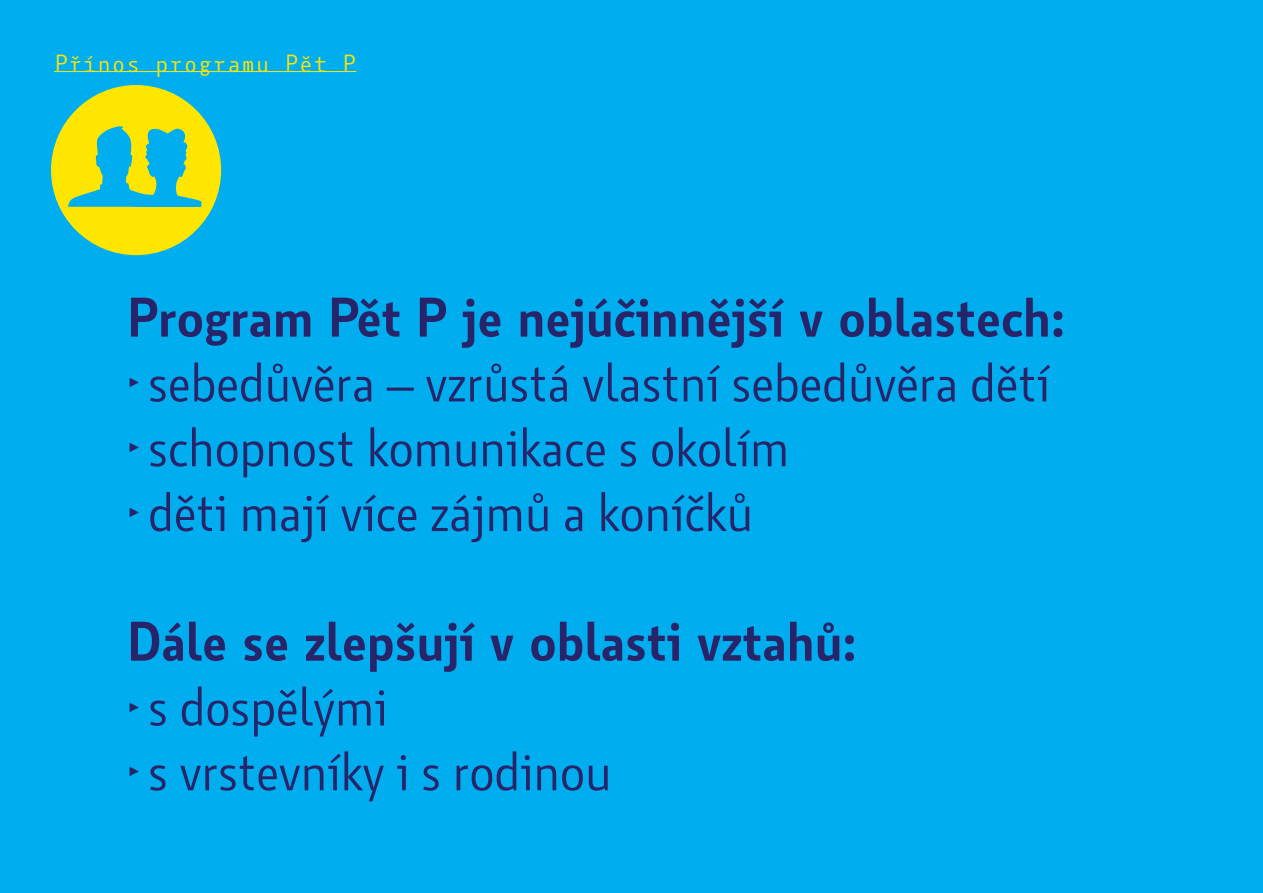
<style>
.page{position:relative;width:1263px;height:893px;background:#00aeef}
.page>*{position:absolute;margin:0;border:0;box-sizing:border-box;transform-origin:0 0}
.t1{font:122.4px "Modern Pictograms";color:#00aeef}
.t2{font:54px "Botanika";color:#28246a}
.t3{font:600 54px "Botanika";color:#28246a}
.t4{font:24px "Botanika Mono";color:#ffe601}
.t5{font:22.8px "Modern Pictograms";color:#28246a}
</style>
<div class="page">
<hr style="left:54px;top:71px;width:302px;height:1px;background:#ffe601">
<div style="left:51px;top:85px;width:170px;height:170px;background:#ffe601;border-radius:50%"></div>
<p class="t4" style="left:54px;top:47px;width:304px">Přínos programu Pět P</p>
<h1 class="t1" style="left:64px;top:109px;width:142px">g</h1>
<p class="t3" style="left:128px;top:285px;width:939px">Program Pět P je nejúčinnější v oblastech:</p>
<p class="t5" style="left:128px;top:370px;width:14px">&gt;</p>
<p class="t2" style="left:148px;top:350px;width:903px">sebedůvěra – vzrůstá vlastní sebedůvěra dětí</p>
<p class="t5" style="left:128px;top:435px;width:14px">&gt;</p>
<p class="t5" style="left:128px;top:500px;width:14px">&gt;</p>
<p class="t2" style="left:148px;top:415px;width:643px">schopnost komunikace s okolím</p>
<p class="t2" style="left:148px;top:480px;width:606px">děti mají více zájmů a koníčků</p>
<p class="t3" style="left:128px;top:609px;width:730px">Dále se zlepšují v oblasti vztahů:</p>
<p class="t5" style="left:128px;top:694px;width:14px">&gt;</p>
<p class="t2" style="left:148px;top:674px;width:241px">s dospělými</p>
<p class="t5" style="left:128px;top:759px;width:14px">&gt;</p>
<p class="t2" style="left:148px;top:739px;width:465px">s vrstevníky i s rodinou</p>
</div>
